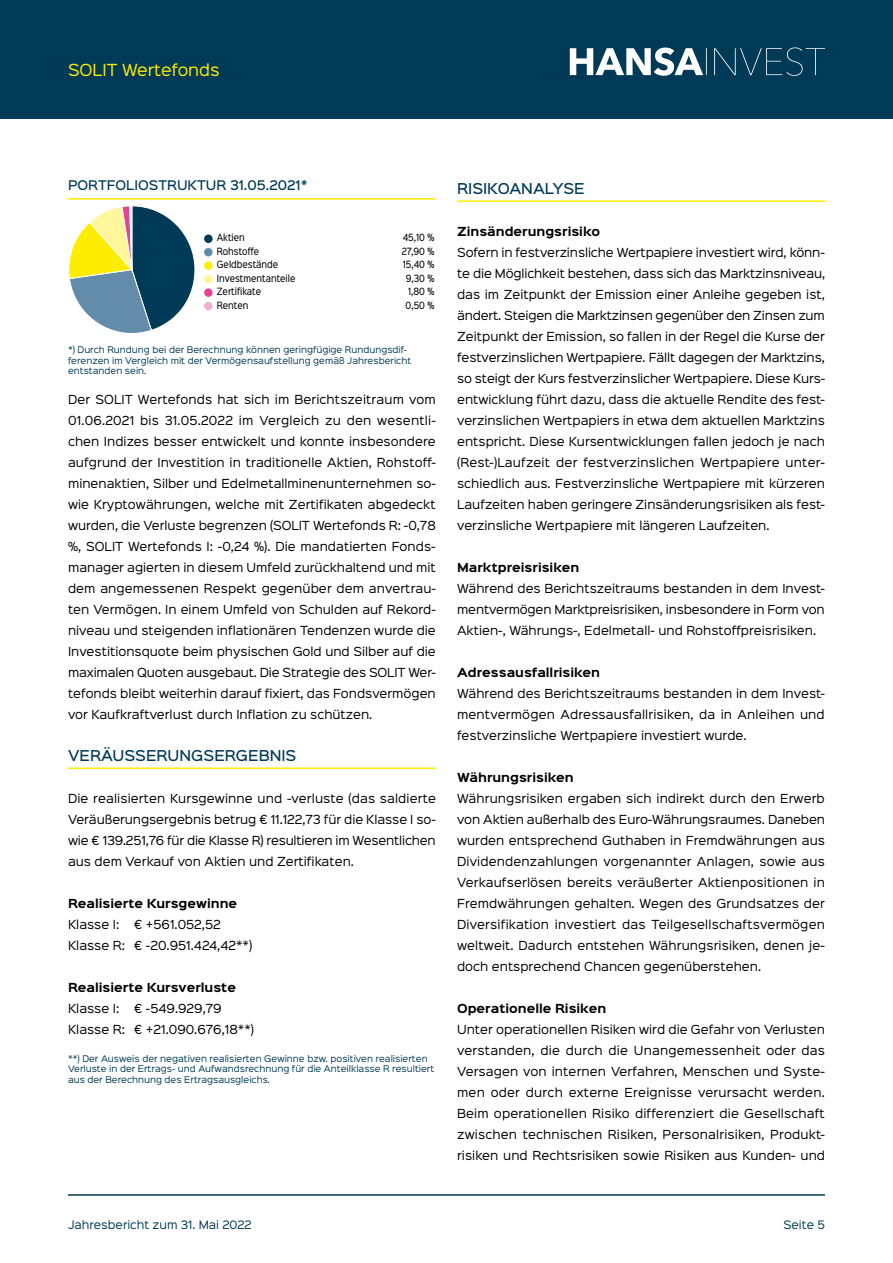
<style>
.page{position:relative;width:893px;height:1263px;background:#fff}
.page>*{position:absolute;margin:0;border:0;box-sizing:border-box;transform-origin:0 0}
.t1{font:15px "Sinkin Sans 400";color:#ffed00}
.t2{font:500 13.5px "Sinkin Sans 500";color:#003a56}
.t3{font:500 12px "Sinkin Sans 500";color:#003a56}
.t4{font:11.25px/21px "Sinkin Sans 400";color:#000;text-align:justify}
.t5{font:700 11.25px "Sinkin Sans 700";color:#000}
.t6{font:10.5px "Sinkin Sans 400";color:#003a56}
.t7{font:9px "Sinkin Sans Narrow W01 400 Rg";color:#000}
.t8{font:8.25px/10.5px "Sinkin Sans 400";color:#003a56}
</style>
<div class="page">
<div style="left:0;top:0;width:893px;height:119px;background:#003a56"></div>
<svg style="left:570px;top:47px;width:255px;height:29px"></svg>
<hr style="left:68px;top:1194px;width:757px;height:2px;background:#003a56">
<hr style="left:68px;top:767px;width:368px;height:2px;background:#ffed00">
<hr style="left:457px;top:200px;width:368px;height:2px;background:#ffed00">
<hr style="left:68px;top:198px;width:368px;height:2px;background:#ffed00">
<div style="left:204px;top:248px;width:9px;height:8px;background:#638caa;border-radius:50%"></div>
<div style="left:204px;top:261px;width:9px;height:9px;background:#ffed00;border-radius:50%"></div>
<div style="left:204px;top:275px;width:9px;height:8px;background:#fff59b;border-radius:50%"></div>
<div style="left:204px;top:288px;width:9px;height:9px;background:#e54492;border-radius:50%"></div>
<div style="left:204px;top:302px;width:9px;height:8px;background:#f2afcf;border-radius:50%"></div>
<div style="left:204px;top:234px;width:9px;height:9px;background:#003a56;border-radius:50%"></div>
<svg style="left:68px;top:205px;width:127px;height:128px"></svg>
<h1 class="t1" style="left:68px;top:57px;width:153px">SOLIT Wertefonds</h1>
<p class="t3" style="left:68px;top:174px;width:241px">PORTFOLIOSTRUKTUR 31.05.2021*</p>
<p class="t7" style="left:217px;top:231px;width:29px">Aktien</p>
<p class="t7" style="left:403px;top:231px;width:33px">45,10 %</p>
<p class="t7" style="left:217px;top:245px;width:44px">Rohstoffe</p>
<p class="t7" style="left:402px;top:245px;width:34px">27,90 %</p>
<p class="t7" style="left:217px;top:258px;width:63px">Geldbestände</p>
<p class="t7" style="left:403px;top:258px;width:33px">15,40 %</p>
<p class="t7" style="left:217px;top:272px;width:80px">Investmentanteile</p>
<p class="t7" style="left:406px;top:272px;width:30px">9,30 %</p>
<p class="t7" style="left:217px;top:285px;width:46px">Zertifikate</p>
<p class="t7" style="left:408px;top:285px;width:28px">1,80 %</p>
<p class="t7" style="left:217px;top:299px;width:33px">Renten</p>
<p class="t7" style="left:406px;top:299px;width:30px">0,50 %</p>
<p class="t8" style="left:68px;top:344px;width:345px">*) Durch Rundung bei der Berechnung können geringfügige Rundungsdif&shy;ferenzen im Vergleich mit der Vermögensaufstellung gemäß Jahresbericht entstanden sein.</p>
<p class="t4" style="left:68px;top:388px;width:369px">Der SOLIT Wertefonds hat sich im Berichtszeitraum vom 01.06.2021 bis 31.05.2022 im Vergleich zu den wesentli&shy;chen Indizes besser entwickelt und konnte insbesondere aufgrund der Investition in traditionelle Aktien, Rohstoff&shy;minenaktien, Silber und Edelmetallminenunternehmen so&shy;wie Kryptowährungen, welche mit Zertifikaten abgedeckt wurden, die Verluste begrenzen (SOLIT Wertefonds R: -0,78 %, SOLIT Wertefonds I: -0,24 %). Die mandatierten Fonds&shy;manager agierten in diesem Umfeld zurückhaltend und mit dem angemessenen Respekt gegenüber dem anvertrau&shy;ten Vermögen. In einem Umfeld von Schulden auf Rekord&shy;niveau und steigenden inflationären Tendenzen wurde die Investitionsquote beim physischen Gold und Silber auf die maximalen Quoten ausgebaut. Die Strategie des SOLIT Wer&shy;tefonds bleibt weiterhin darauf fixiert, das Fondsvermögen vor Kaufkraftverlust durch Inflation zu schützen.</p>
<p class="t2" style="left:68px;top:744px;width:230px">VERÄUSSERUNGSERGEBNIS</p>
<p class="t4" style="left:68px;top:787px;width:369px">Die realisierten Kursgewinne und -verluste (das saldierte Veräußerungsergebnis betrug € 11.122,73 für die Klasse I so&shy;wie € 139.251,76 für die Klasse R) resultieren im Wesentlichen aus dem Verkauf von Aktien und Zertifikaten.</p>
<p class="t5" style="left:68px;top:898px;width:171px">Realisierte Kursgewinne</p>
<p class="t4" style="left:68px;top:913px;width:53px">Klasse I:</p>
<p class="t4" style="left:68px;top:913px;width:186px;text-indent:66px">€ +561.052,52<br>Klasse R: € -20.951.424,42**)</p>
<p class="t5" style="left:68px;top:982px;width:169px">Realisierte Kursverluste</p>
<p class="t4" style="left:68px;top:997px;width:53px">Klasse I:</p>
<p class="t4" style="left:68px;top:997px;width:187px;text-indent:66px">€ -549.929,79<br>Klasse R: € +21.090.676,18**)</p>
<p class="t8" style="left:68px;top:1052px;width:368px">**) Der Ausweis der negativen realisierten Gewinne bzw. positiven realisierten<br>Verluste in der Ertrags- und Aufwandsrechnung für die Anteilklasse R resultiert aus der Berechnung des Ertragsausgleichs.</p>
<p class="t2" style="left:457px;top:177px;width:129px">RISIKOANALYSE</p>
<p class="t5" style="left:457px;top:226px;width:144px">Zinsänderungsrisiko</p>
<p class="t4" style="left:457px;top:241px;width:370px">Sofern in festverzinsliche Wertpapiere investiert wird, könn&shy;te die Möglichkeit bestehen, dass sich das Marktzinsniveau, das im Zeitpunkt der Emission einer Anleihe gegeben ist, ändert. Steigen die Marktzinsen gegenüber den Zinsen zum Zeitpunkt der Emission, so fallen in der Regel die Kurse der festverzinslichen Wertpapiere. Fällt dagegen der Marktzins, so steigt der Kurs festverzinslicher Wertpapiere. Diese Kurs&shy;entwicklung führt dazu, dass die aktuelle Rendite des fest&shy;verzinslichen Wertpapiers in etwa dem aktuellen Marktzins entspricht. Diese Kursentwicklungen fallen jedoch je nach (Rest-)Laufzeit der festverzinslichen Wertpapiere unter&shy;schiedlich aus. Festverzinsliche Wertpapiere mit kürzeren Laufzeiten haben geringere Zinsänderungsrisiken als fest&shy;verzinsliche Wertpapiere mit längeren Laufzeiten.</p>
<p class="t5" style="left:457px;top:562px;width:124px">Marktpreisrisiken</p>
<p class="t4" style="left:457px;top:577px;width:369px">Während des Berichtszeitraums bestanden in dem Invest&shy;mentvermögen Marktpreisrisiken, insbesondere in Form von Aktien-, Währungs-, Edelmetall- und Rohstoffpreisrisiken.</p>
<p class="t5" style="left:457px;top:667px;width:144px">Adressausfallrisiken</p>
<p class="t4" style="left:457px;top:682px;width:369px">Während des Berichtszeitraums bestanden in dem Invest&shy;mentvermögen Adressausfallrisiken, da in Anleihen und festverzinsliche Wertpapiere investiert wurde.</p>
<p class="t5" style="left:457px;top:772px;width:118px">Währungsrisiken</p>
<p class="t4" style="left:457px;top:787px;width:369px">Währungsrisiken ergaben sich indirekt durch den Erwerb von Aktien außerhalb des Euro-Währungsraumes. Daneben wurden entsprechend Guthaben in Fremdwährungen aus Dividendenzahlungen vorgenannter Anlagen, sowie aus Verkaufserlösen bereits veräußerter Aktienpositionen in Fremdwährungen gehalten. Wegen des Grundsatzes der Diversifikation investiert das Teilgesellschaftsvermögen weltweit. Dadurch entstehen Währungsrisiken, denen je&shy;doch entsprechend Chancen gegenüberstehen.</p>
<p class="t5" style="left:457px;top:1003px;width:151px">Operationelle Risiken</p>
<p class="t4" style="left:457px;top:1018px;width:369px">Unter operationellen Risiken wird die Gefahr von Verlusten verstanden, die durch die Unangemessenheit oder das Versagen von internen Verfahren, Menschen und Syste&shy;men oder durch externe Ereignisse verursacht werden.<br>Beim operationellen Risiko differenziert die Gesellschaft zwischen technischen Risiken, Personalrisiken, Produkt&shy;risiken und Rechtsrisiken sowie Risiken aus Kunden- und</p>
<p class="t6" style="left:68px;top:1216px;width:185px">Jahresbericht zum 31. Mai 2022</p>
<p class="t6" style="left:783px;top:1216px;width:43px">Seite 5</p>
</div>
